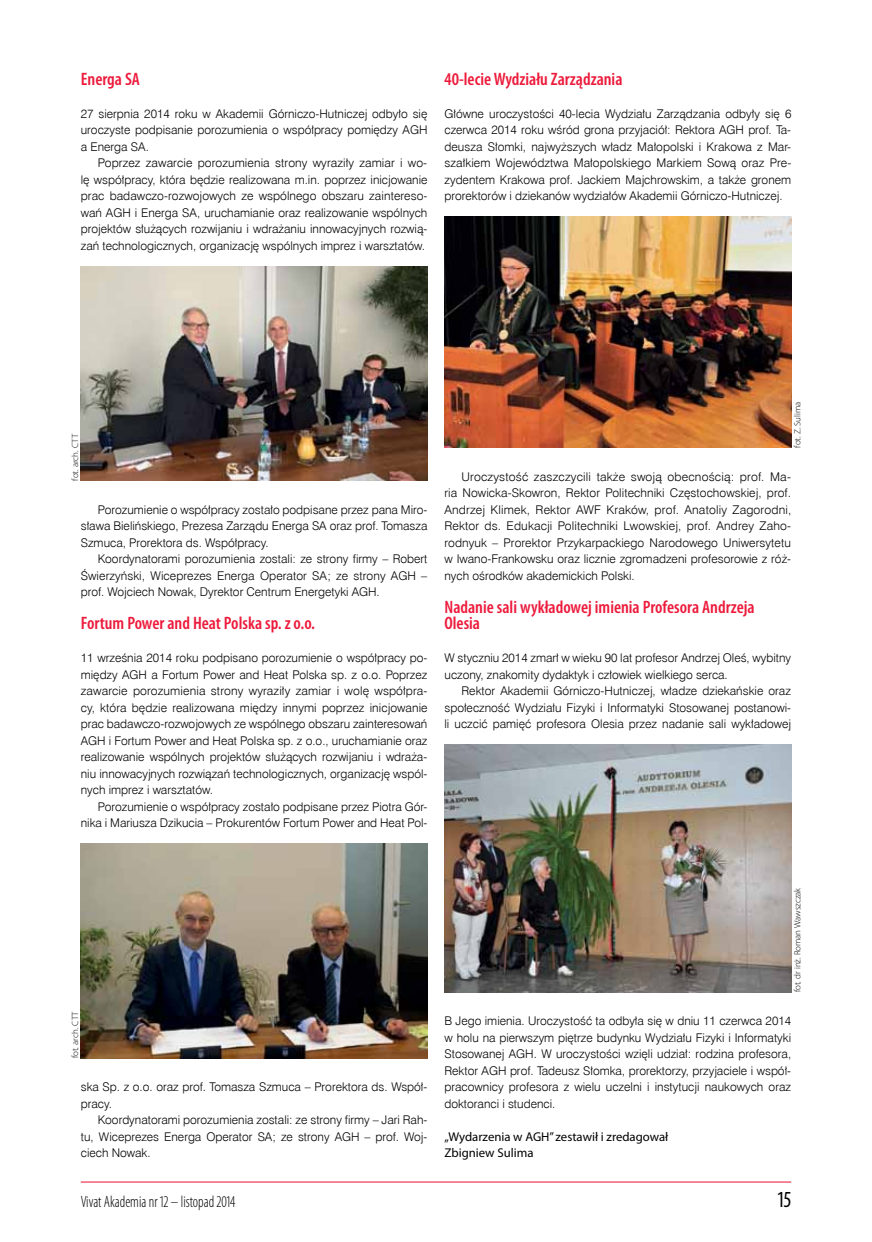
<style>
.page{position:relative;width:872px;height:1242px;background:#fff}
.page>*{position:absolute;margin:0;border:0;box-sizing:border-box;transform-origin:0 0}
.t1{font:condensed 23.1px "Myriad Pro";color:#000;scale:.91 1}
.t2{font:600 condensed 18px/16.5px "Myriad Pro";color:#ed1a3b}
.t3{font:300 condensed 16.5px "Myriad Pro";color:#000;scale:.91 1}
.t4{font:12.75px/16.5px "Myriad Pro";color:#000}
.t5{font:12px/16.5px "Swis 721 Lt EU";color:#000;text-align:justify}
.t6{font:300 9px "Myriad Pro";color:#000}
</style>
<div class="page">
<hr style="left:81px;top:1181px;width:710px;height:1px;background:#ed1a3b">
<img style="left:81px;top:266px;width:346px;height:215px">
<img style="left:81px;top:844px;width:346px;height:214px">
<img style="left:444px;top:217px;width:347px;height:231px">
<img style="left:444px;top:745px;width:347px;height:247px">
<h2 class="t2" style="left:81px;top:71px;width:61px">Energa SA</h2>
<p class="t5" style="left:81px;top:105px;width:348px">27 sierpnia 2014 roku w Akademii Górniczo-Hutniczej odbyło się uroczyste podpisanie porozumienia o współpracy pomiędzy AGH a Energa SA.</p>
<p class="t5" style="left:81px;top:155px;width:348px;text-indent:17px">Poprzez zawarcie porozumienia strony wyraziły zamiar i wo&shy;lę współpracy, która będzie realizowana m.in. poprzez inicjowanie prac badawczo-rozwojowych ze wspólnego obszaru zaintereso&shy;wań AGH i Energa SA, uruchamianie oraz realizowanie wspólnych projektów służących rozwijaniu i wdrażaniu innowacyjnych rozwią&shy;zań technologicznych, organizację wspólnych imprez i warsztatów.</p>
<h2 class="t2" style="left:444px;top:71px;width:179px">40-lecie Wydziału Zarządzania</h2>
<p class="t5" style="left:444px;top:105px;width:348px">Główne uroczystości 40-lecia Wydziału Zarządzania odbyły się 6 czerwca 2014 roku wśród grona przyjaciół: Rektora AGH prof. Ta&shy;deusza Słomki, najwyższych władz Małopolski i Krakowa z Mar&shy;szałkiem Województwa Małopolskiego Markiem Sową oraz Pre&shy;zydentem Krakowa prof. Jackiem Majchrowskim, a także gronem prorektorów i dziekanów wydziałów Akademii Górniczo-Hutniczej.</p>
<p class="t6" style="left:70px;top:481px;width:49px;rotate:-90deg">fot. arch. CTT</p>
<p class="t5" style="left:81px;top:501px;width:348px;text-indent:17px">Porozumienie o współpracy zostało podpisane przez pana Miro&shy;sława Bielińskiego, Prezesa Zarządu Energa SA oraz prof. Tomasza Szmuca, Prorektora ds. Współpracy.</p>
<p class="t5" style="left:81px;top:551px;width:348px;text-indent:17px">Koordynatorami porozumienia zostali: ze strony firmy – Robert Świerzyński, Wiceprezes Energa Operator SA; ze strony AGH – prof. Wojciech Nowak, Dyrektor Centrum Energetyki AGH.</p>
<h2 class="t2" style="left:81px;top:615px;width:236px">Fortum Power and Heat Polska sp. z o.o.</h2>
<p class="t5" style="left:81px;top:650px;width:348px">11 września 2014 roku podpisano porozumienie o współpracy po&shy;między AGH a Fortum Power and Heat Polska sp. z o.o. Poprzez zawarcie porozumienia strony wyraziły zamiar i wolę współpra&shy;cy, która będzie realizowana między innymi poprzez inicjowanie prac badawczo-rozwojowych ze wspólnego obszaru zainteresowań AGH i Fortum Power and Heat Polska sp. z o.o., uruchamianie oraz realizowanie wspólnych projektów służących rozwijaniu i wdraża&shy;niu innowacyjnych rozwiązań technologicznych, organizację wspól&shy;nych imprez i warsztatów.</p>
<p class="t5" style="left:81px;top:798px;width:348px;text-align:right">Porozumienie o współpracy zostało podpisane przez Piotra Gór&shy;nika i Mariusza Dzikucia – Prokurentów Fortum Power and Heat Pol-</p>
<p class="t6" style="left:792px;top:448px;width:48px;rotate:-90deg">fot. Z. Sulima</p>
<p class="t5" style="left:444px;top:468px;width:348px;text-indent:17px">Uroczystość zaszczycili także swoją obecnością: prof. Ma&shy;ria Nowicka-‑Skowron, Rektor Politechniki Częstochowskiej, prof.<br>Andrzej Klimek, Rektor AWF Kraków, prof. Anatoliy Zagorodni, Rektor ds. Edukacji Politechniki Lwowskiej, prof. Andrey Zaho&shy;rodnyuk – Prorektor Przykarpackiego Narodowego Uniwersytetu w Iwano-Frankowsku oraz licznie zgromadzeni profesorowie z róż&shy;nych ośrodków akademickich Polski.</p>
<h2 class="t2" style="left:444px;top:599px;width:312px">Nadanie sali wykładowej imienia Profesora Andrzeja<br>Olesia</h2>
<p class="t5" style="left:444px;top:650px;width:348px">W styczniu 2014 zmarł w wieku 90 lat profesor Andrzej Oleś, wybitny uczony, znakomity dydaktyk i człowiek wielkiego serca.</p>
<p class="t5" style="left:444px;top:683px;width:348px;text-indent:17px">Rektor Akademii Górniczo-Hutniczej, władze dziekańskie oraz społeczność Wydziału Fizyki i Informatyki Stosowanej postanowi&shy;li uczcić pamięć profesora Olesia przez nadanie sali wykładowej</p>
<p class="t6" style="left:70px;top:1058px;width:49px;rotate:-90deg">fot. arch. CTT</p>
<p class="t5" style="left:81px;top:1079px;width:348px">ska Sp. z o.o. oraz prof. Tomasza Szmuca – Prorektora ds. Współ&shy;pracy.</p>
<p class="t5" style="left:81px;top:1112px;width:348px;text-indent:17px">Koordynatorami porozumienia zostali: ze strony firmy – Jari Rah&shy;tu, Wiceprezes Energa Operator SA; ze strony AGH – prof. Woj&shy;ciech Nowak.</p>
<p class="t6" style="left:792px;top:992px;width:106px;rotate:-90deg">fot. dr inż. Roman Wawszczak</p>
<p class="t5" style="left:444px;top:1013px;width:348px">B Jego imienia. Uroczystość ta odbyła się w dniu 11 czerwca 2014 w holu na pierwszym piętrze budynku Wydziału Fizyki i Informatyki Stosowanej AGH. W uroczystości wzięli udział: rodzina profesora, Rektor AGH prof. Tadeusz Słomka, prorektorzy, przyjaciele i współ&shy;pracownicy profesora z wielu uczelni i instytucji naukowych oraz doktoranci i studenci.</p>
<p class="t4" style="left:444px;top:1128px;width:225px">„Wydarzenia w AGH” zestawił i zredagował<br>Zbigniew Sulima</p>
<h3 class="t3" style="left:81px;top:1192px;width:171px">Vivat Akademia nr 12 – listopad 2014</h3>
<h1 class="t1" style="left:778px;top:1186px;width:16px">15</h1>
</div>
